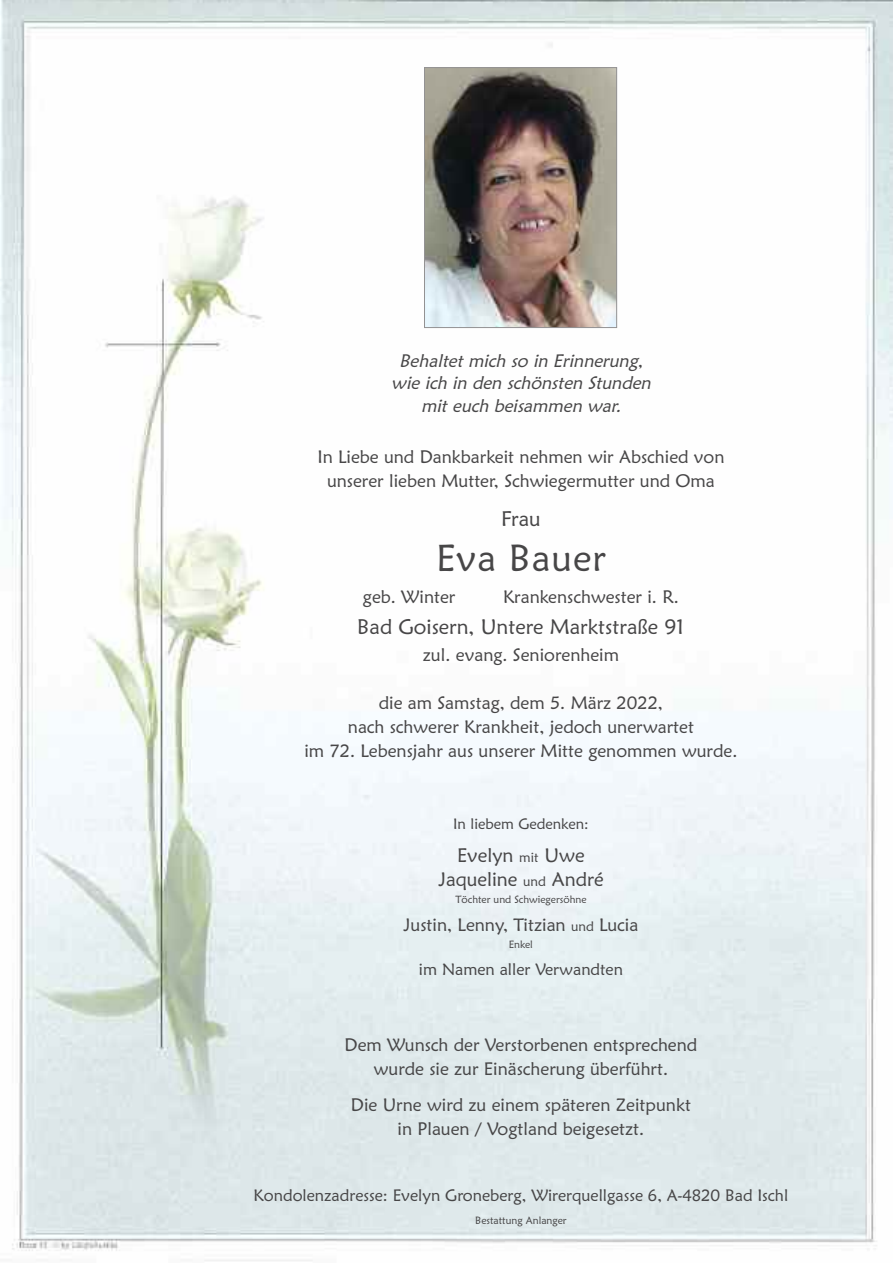
<style>
.page{position:relative;width:893px;height:1263px;background:#fff}
.page>*{position:absolute;margin:0;border:0;box-sizing:border-box;transform-origin:0 0}
.t1{font:37.5px "Maiandra GD";letter-spacing:.025em;color:#474647}
.t2{font:21px "Maiandra GD";color:#474647}
.t3{font:19.5px/24px "Maiandra GD";color:#474647;text-align:center}
.t4{font:18px/24px "Maiandra GD";color:#474647;text-align:center}
.t5{font:italic 18px/22.5px "Maiandra GD";color:#474647;text-align:center}
.t6{font:16.5px "Maiandra GD";color:#474647}
.t7{font:15px "Maiandra GD";color:#474647}
.t8{font:10.5px "Maiandra GD";color:#474647}
.s1{font-size:13.5px}
</style>
<div class="page">
<img style="left:0;top:0;width:893px;height:1261px">
<img style="left:426px;top:69px;width:189px;height:257px">
<div style="left:424px;top:67px;width:193px;height:261px;border:1px solid #939293"></div>
<p class="t5" style="left:391px;top:349px;width:266px">Behaltet mich so in Erinnerung, wie ich in den schönsten Stunden mit euch beisammen war.</p>
<p class="t4" style="left:317px;top:445px;width:409px">In Liebe und Dankbarkeit nehmen wir Abschied von unserer lieben Mutter, Schwiegermutter und Oma</p>
<p class="t2" style="left:501px;top:507px;width:41px">Frau</p>
<h1 class="t1" style="left:436px;top:536px;width:171px">Eva Bauer</h1>
<p class="t4" style="left:363px;top:584px;width:94px">geb. Winter</p>
<p class="t4" style="left:503px;top:584px;width:177px">Krankenschwester i. R.</p>
<p class="t2" style="left:357px;top:615px;width:329px">Bad Goisern, Untere Marktstraße 91</p>
<p class="t4" style="left:423px;top:643px;width:198px">zul. evang. Seniorenheim</p>
<p class="t4" style="left:304px;top:691px;width:435px">die am Samstag, dem 5. März 2022,<br>nach schwerer Krankheit, jedoch unerwartet<br>im 72. Lebensjahr aus unserer Mitte genommen wurde.</p>
<p class="t7" style="left:453px;top:815px;width:137px">In liebem Gedenken:</p>
<p class="t3" style="left:438px;top:843px;width:167px">Evelyn <span class="s1">mit</span> Uwe<br>Jaqueline <span class="s1">und</span> André</p>
<p class="t8" style="left:455px;top:893px;width:133px">Töchter und Schwiegersöhne</p>
<p class="t4" style="left:403px;top:913px;width:236px">Justin, Lenny, Titzian <span class="s1">und</span> Lucia</p>
<p class="t8" style="left:509px;top:938px;width:26px">Enkel</p>
<p class="t6" style="left:419px;top:959px;width:206px">im Namen aller Verwandten</p>
<p class="t4" style="left:345px;top:1033px;width:354px">Dem Wunsch der Verstorbenen entsprechend wurde sie zur Einäscherung überführt.</p>
<p class="t4" style="left:351px;top:1093px;width:342px">Die Urne wird zu einem späteren Zeitpunkt in Plauen / Vogtland beigesetzt.</p>
<p class="t6" style="left:254px;top:1186px;width:536px">Kondolenzadresse: Evelyn Groneberg, Wirerquellgasse 6, A-4820 Bad Ischl</p>
<p class="t8" style="left:475px;top:1214px;width:93px">Bestattung Anlanger</p>
</div>
